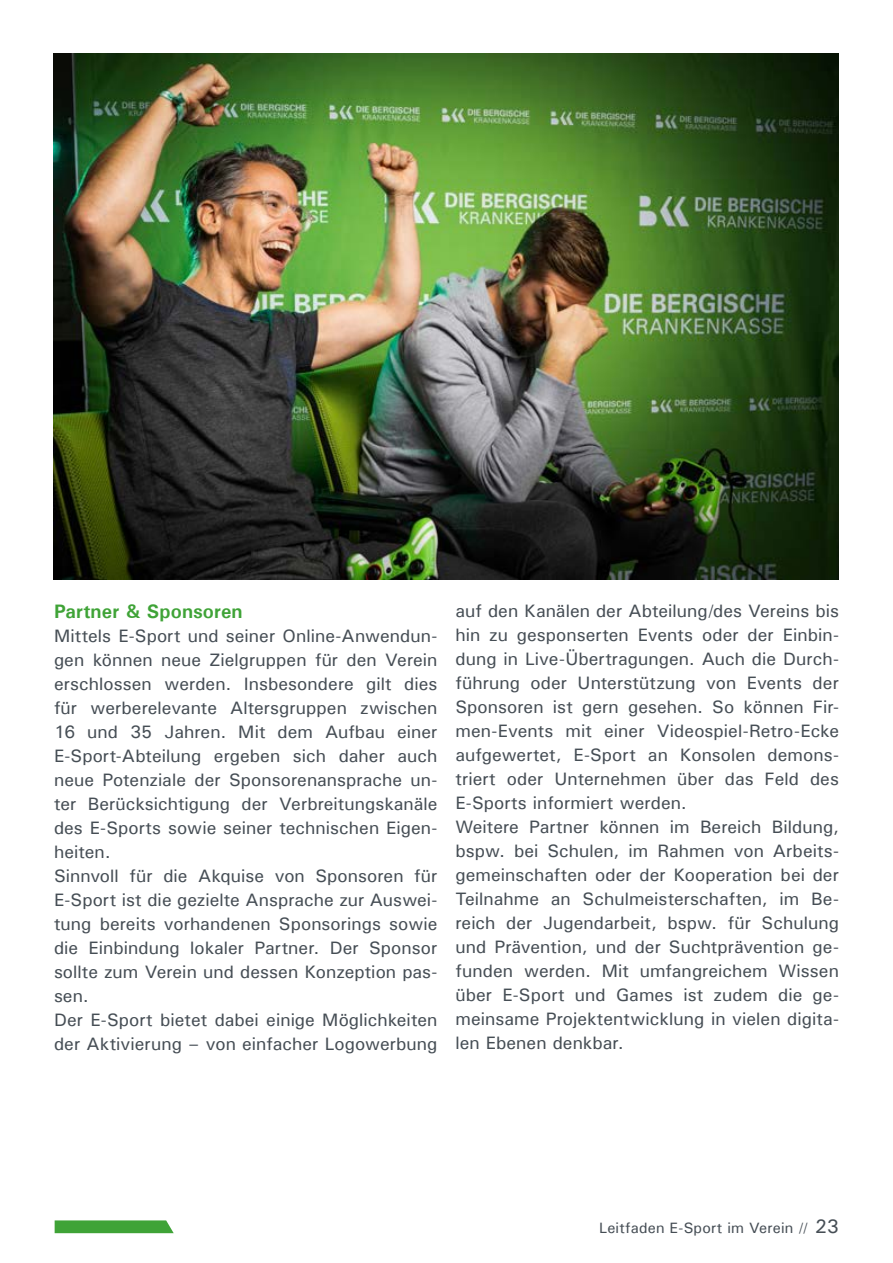
<style>
.page{position:relative;width:893px;height:1263px;background:#fff}
.page>*{position:absolute;margin:0;border:0;box-sizing:border-box;transform-origin:0 0}
.t1{font:700 19.5px "Univers";letter-spacing:.005em;color:#3fa337}
.t2{font:500 19.5px "Univers";color:#464e55}
.t3{font:500 18px/24px "Univers";color:#464e55}
.t4{font:500 15px "Univers";letter-spacing:.01em;color:#464e55}
</style>
<div class="page">
<svg style="left:55px;top:1220px;width:119px;height:13px"></svg>
<img style="left:54px;top:54px;width:785px;height:525px">
<p class="t1" style="left:54px;top:599px;width:190px">Partner &amp; Sponsoren</p>
<p class="t3" style="left:54px;top:624px;width:385px">Mittels E-Sport und seiner Online-Anwendun&shy;gen können neue Zielgruppen für den Verein erschlossen werden. Insbesondere gilt dies für werberelevante Altersgruppen zwischen 16 und 35 Jahren. Mit dem Aufbau einer E-Sport-Abteilung ergeben sich daher auch neue Potenziale der Sponsorenansprache un&shy;ter Berücksichtigung der Verbreitungskanäle des E-Sports sowie seiner technischen Eigen&shy;heiten.<br>Sinnvoll für die Akquise von Sponsoren für E-Sport ist die gezielte Ansprache zur Auswei&shy;tung bereits vorhandenen Sponsorings sowie die Einbindung lokaler Partner. Der Sponsor sollte zum Verein und dessen Konzeption pas&shy;sen.<br>Der E-Sport bietet dabei einige Möglichkeiten der Aktivierung – von einfacher Logowerbung</p>
<p class="t3" style="left:455px;top:599px;width:385px">auf den Kanälen der Abteilung/des Vereins bis hin zu gesponserten Events oder der Einbin&shy;dung in Live-Übertragungen. Auch die Durch&shy;führung oder Unterstützung von Events der Sponsoren ist gern gesehen. So können Fir&shy;men-Events mit einer Videospiel-Retro-Ecke aufgewertet, E-Sport an Konsolen demons&shy;triert oder Unternehmen über das Feld des E-Sports informiert werden.<br>Weitere Partner können im Bereich Bildung, bspw. bei Schulen, im Rahmen von Arbeits&shy;gemeinschaften oder der Kooperation bei der Teilnahme an Schulmeisterschaften, im Be&shy;reich der Jugendarbeit, bspw. für Schulung und Prävention, und der Suchtprävention ge&shy;funden werden. Mit umfangreichem Wissen über E-Sport und Games ist zudem die ge&shy;meinsame Projektentwicklung in vielen digita&shy;len Ebenen denkbar.</p>
<p class="t4" style="left:599px;top:1218px;width:210px">Leitfaden E-Sport im Verein //</p>
<p class="t2" style="left:815px;top:1214px;width:26px">23</p>
</div>
